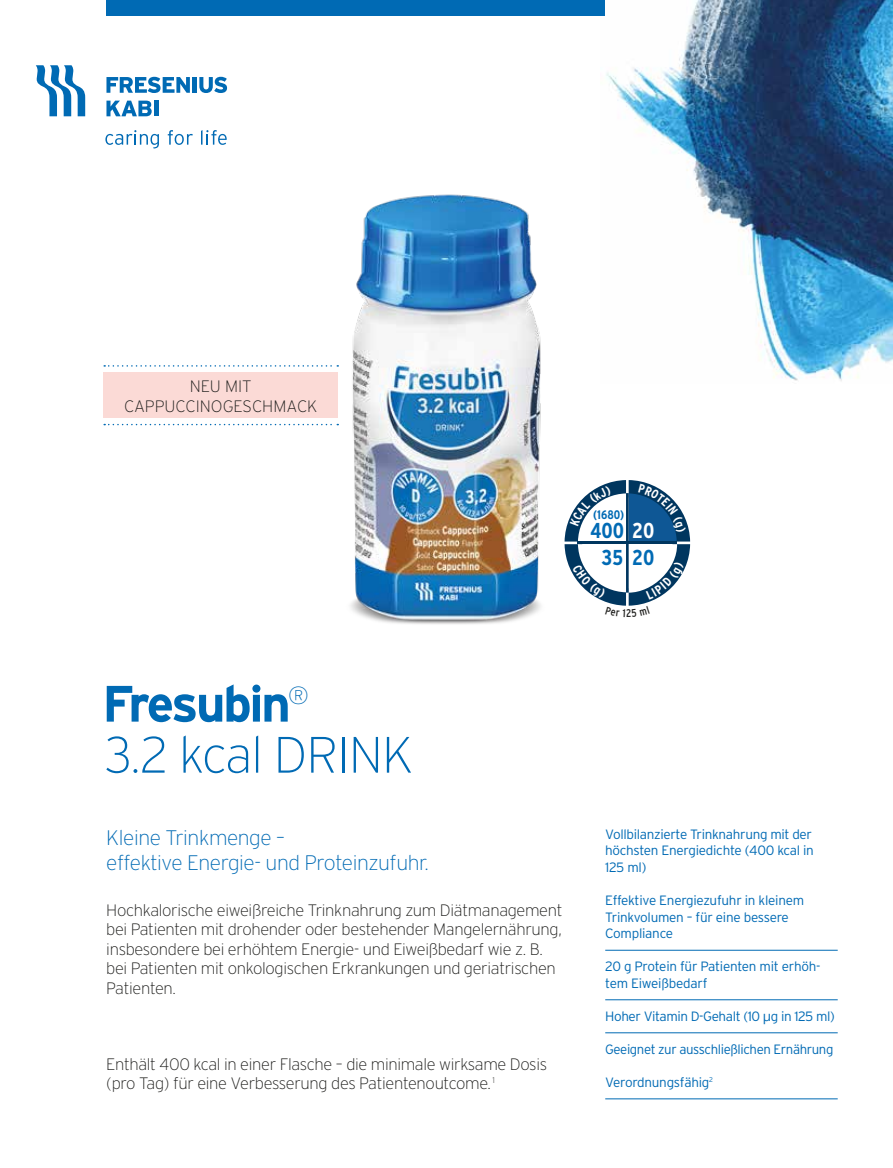
<style>
.page{position:relative;width:893px;height:1168px;background:#fff}
.page>*{position:absolute;margin:0;border:0;box-sizing:border-box;transform-origin:0 0}
.t1{font:200 51px/51px "Interstate";letter-spacing:-.02em;color:#006ab4}
.t2{font:700 condensed 21.6px/26.8px "Interstate";color:#006ab4;text-align:center}
.t3{font:200 21px/25.5px "Interstate";letter-spacing:-.02em;color:#006ab4}
.t4{font:200 16.5px/19.5px "Interstate";letter-spacing:-.02em;color:#1d1d1b}
.t5{font:200 16.5px/19.5px "Interstate";color:#1d1d1b;text-align:center}
.t6{font:300 13.5px/16.5px "Interstate";letter-spacing:-.025em;color:#006ab4}
.t7{font:700 condensed 12.3px "Interstate";color:#006ab4}
.s1{color:#fff}
.s2{font-weight:700}
.s3{font-family:"Open Sans";font-weight:400}
</style>
<div class="page">
<hr style="left:605px;top:949px;width:233px;height:1px;background:#006ab4">
<hr style="left:605px;top:999px;width:233px;height:1px;background:#006ab4">
<hr style="left:605px;top:1032px;width:233px;height:1px;background:#006ab4">
<hr style="left:605px;top:1098px;width:233px;height:1px;background:#006ab4">
<img style="left:601px;top:0;width:292px;height:381px">
<div style="left:106px;top:0;width:499px;height:15px;background:#006ab4"></div>
<hr style="left:193px;top:77px;width:4px;height:16px;background:#006ab4">
<svg style="left:199px;top:77px;width:28px;height:16px"></svg>
<svg style="left:106px;top:101px;width:46px;height:15px"></svg>
<svg style="left:201px;top:130px;width:26px;height:15px"></svg>
<hr style="left:154px;top:101px;width:4px;height:15px;background:#006ab4">
<svg style="left:105px;top:130px;width:54px;height:18px"></svg>
<svg style="left:106px;top:77px;width:84px;height:16px"></svg>
<svg style="left:168px;top:130px;width:25px;height:15px"></svg>
<svg style="left:36px;top:65px;width:49px;height:51px"></svg>
<img style="left:279px;top:178px;width:336px;height:446px">
<div style="left:103px;top:372px;width:235px;height:46px;background:#fbdad6"></div>
<svg style="left:104px;top:365px;width:234px;height:1px"></svg>
<svg style="left:104px;top:424px;width:234px;height:1px"></svg>
<svg style="left:565px;top:480px;width:125px;height:137px"></svg>
<p class="t5" style="left:124px;top:376px;width:195px">NEU MIT<br>CAPPUCCINOGESCHMACK</p>
<p class="t7" style="left:593px;top:507px;width:33px">(1680)</p>
<h2 class="t2" style="left:591px;top:516px;width:66px">400 <span class="s1">20<br></span>35 20</h2>
<h1 class="t1" style="left:102px;top:678px;width:313px"><span class="s2">Fresubin</span><sup>®<br></sup>3.2 kcal DRINK</h1>
<p class="t3" style="left:106px;top:824px;width:324px">Kleine Trinkmenge –<br>effektive Energie- und Proteinzufuhr.</p>
<p class="t4" style="left:106px;top:900px;width:458px">Hochkalorische eiweißreiche Trinknahrung zum Diätmanagement bei Patienten mit drohender oder bestehender Mangelernährung, insbesondere bei erhöhtem Energie- und Eiweißbedarf wie z. B. bei Patienten mit onkologischen Erkrankungen und geriatrischen Patienten.</p>
<p class="t4" style="left:106px;top:1053px;width:442px">Enthält 400 kcal in einer Flasche – die minimale wirksame Dosis (pro Tag) für eine Verbesserung des Patientenoutcome. <sup>1</sup></p>
<p class="t6" style="left:605px;top:825px;width:210px">Vollbilanzierte Trinknahrung mit der höchsten Energiedichte (400 kcal in<br>125 ml)</p>
<p class="t6" style="left:605px;top:891px;width:200px">Effektive Energiezufuhr in kleinem<br>Trinkvolumen – für eine bessere<br>Compliance</p>
<p class="t6" style="left:605px;top:957px;width:217px">20 g Protein für Patienten mit erhöh&shy;tem Eiweißbedarf</p>
<p class="t6" style="left:605px;top:1007px;width:231px">Hoher Vitamin D-Gehalt (10 <span class="s3">µ</span>g in 125 ml)</p>
<p class="t6" style="left:605px;top:1040px;width:230px">Geeignet zur ausschließlichen Ernährung</p>
<p class="t6" style="left:605px;top:1073px;width:109px">Verordnungsfähig<sup>2</sup></p>
</div>
